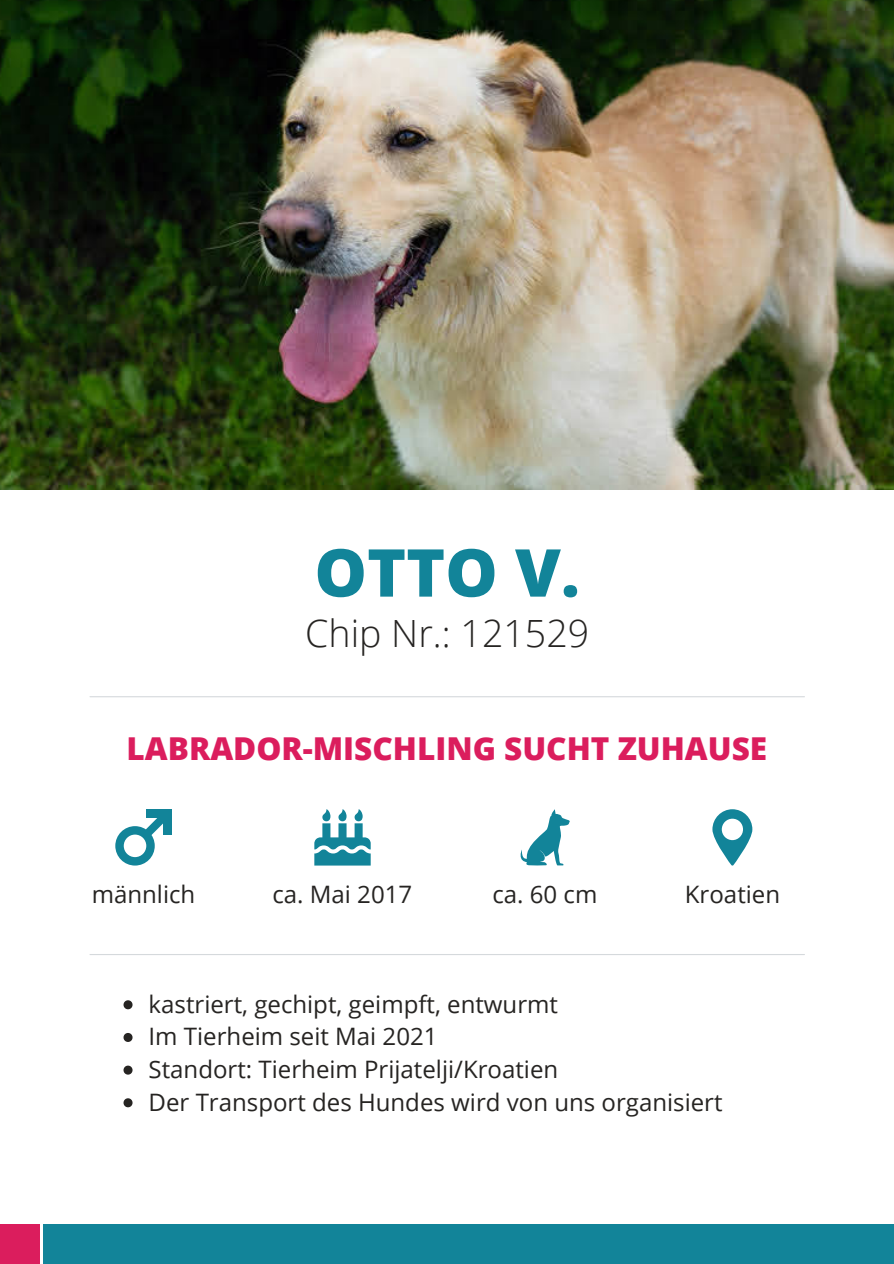
<style>
.page{position:relative;width:894px;height:1264px;background:#fff}
.page>*{position:absolute;margin:0;border:0;box-sizing:border-box;transform-origin:0 0}
.t1{font:800 66px "Open Sans";color:#128499}
.t2{font:300 37.5px "Open Sans";color:#262422}
.t3{font:800 31.5px "Open Sans";color:#db1d5d}
.t4{font:24px "Open Sans";color:#262422}
</style>
<div class="page">
<hr style="left:90px;top:696px;width:714px;height:1px;background:#d5d9dc">
<svg style="left:314px;top:809px;width:56px;height:56px"></svg>
<svg style="left:520px;top:809px;width:50px;height:56px"></svg>
<svg style="left:712px;top:809px;width:40px;height:56px"></svg>
<hr style="left:90px;top:954px;width:714px;height:1px;background:#d5d9dc">
<img style="left:0;top:0;width:893px;height:490px">
<div style="left:44px;top:1223px;width:849px;height:40px;background:#128499"></div>
<svg style="left:123px;top:1000px;width:9px;height:9px"></svg>
<svg style="left:123px;top:1033px;width:9px;height:8px"></svg>
<svg style="left:123px;top:1065px;width:9px;height:9px"></svg>
<svg style="left:123px;top:1098px;width:9px;height:9px"></svg>
<div style="left:0;top:1223px;width:39px;height:40px;background:#db1d5d"></div>
<svg style="left:115px;top:817px;width:57px;height:48px"></svg>
<div style="left:163px;top:809px;width:9px;height:25px;background:#128499"></div>
<div style="left:146px;top:809px;width:26px;height:8px;background:#128499"></div>
<p class="t1" style="left:314px;top:526px;width:267px">OTTO V.</p>
<p class="t2" style="left:305px;top:607px;width:285px">Chip Nr.: 121529</p>
<p class="t3" style="left:126px;top:726px;width:642px">LABRADOR-MISCHLING SUCHT ZUHAUSE</p>
<p class="t4" style="left:92px;top:877px;width:105px">männlich</p>
<p class="t4" style="left:272px;top:877px;width:141px">ca. Mai 2017</p>
<p class="t4" style="left:492px;top:877px;width:106px">ca. 60 cm</p>
<p class="t4" style="left:684px;top:877px;width:97px">Kroatien</p>
<p class="t4" style="left:148px;top:987px;width:411px">kastriert, gechipt, geimpft, entwurmt</p>
<p class="t4" style="left:148px;top:1019px;width:290px">Im Tierheim seit Mai 2021</p>
<p class="t4" style="left:148px;top:1052px;width:411px">Standort: Tierheim Prijatelji/Kroatien</p>
<p class="t4" style="left:148px;top:1085px;width:575px">Der Transport des Hundes wird von uns organisiert</p>
</div>
